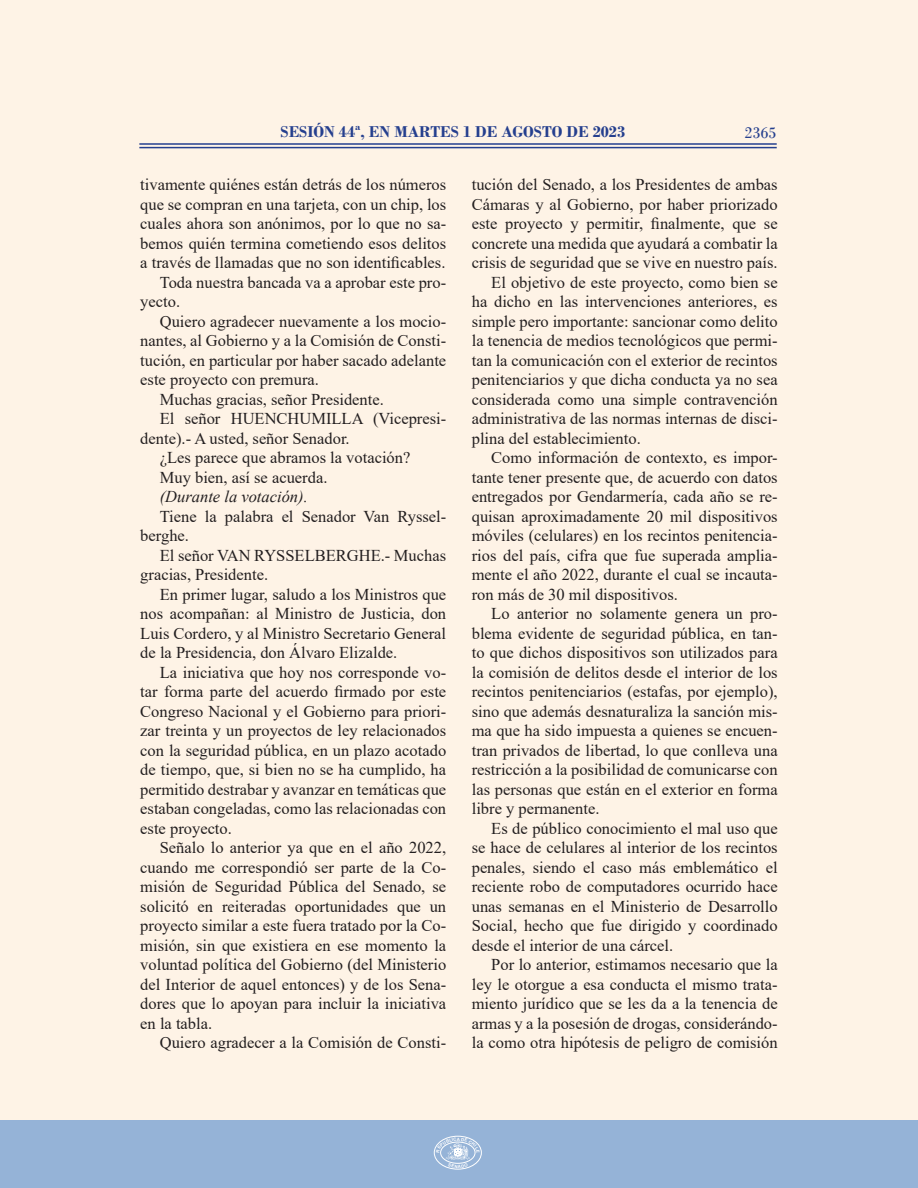
<style>
.page{position:relative;width:918px;height:1188px;background:#fff}
.page>*{position:absolute;margin:0;border:0;box-sizing:border-box;transform-origin:0 0}
.Párrafo_Texto_Sesión{font:16.5px/19.5px "Times New Roman";color:#231f20;text-align:justify}
.t1{font:700 16.5px "Bodoni";color:#253f8e}
.Párrafo_Texto_Sesión-2{font:italic 16.5px "Times New Roman";color:#231f20}
.t2{font:16.5px "Bodoni";color:#253f8e}
.t3{font:700 4.5px "Arial";color:#fff}
</style>
<div class="page">
<hr style="left:139px;top:147px;width:638px;height:1px;background:#253f8e">
<hr style="left:139px;top:143px;width:638px;height:2px;background:#253f8e">
<div style="left:0;top:1120px;width:918px;height:68px;background:#95b3d7"></div>
<div style="left:434px;top:1136px;width:48px;height:33px;border:1px solid #fff;border-radius:50%"></div>
<svg style="left:436px;top:1137px;width:44px;height:31px"></svg>
<p class="t1" style="left:281px;top:122px;width:346px">SESIÓN 44ª, EN MARTES 1 DE AGOSTO DE 2023</p>
<p class="t2" style="left:744px;top:123px;width:34px">2365</p>
<p class="Párrafo_Texto_Sesión" style="left:140px;top:174px;width:307px">tivamente quiénes están detrás de los números que se compran en una tarjeta, con un chip, los cuales ahora son anónimos, por lo que no sa&shy;bemos quién termina cometiendo esos delitos a través de llamadas que no son identificables.</p>
<p class="Párrafo_Texto_Sesión" style="left:140px;top:272px;width:307px;text-indent:20px">Toda nuestra bancada va a aprobar este pro&shy;yecto.</p>
<p class="Párrafo_Texto_Sesión" style="left:140px;top:311px;width:307px;text-indent:20px">Quiero agradecer nuevamente a los mocio&shy;nantes, al Gobierno y a la Comisión de Consti&shy;tución, en particular por haber sacado adelante este proyecto con premura.</p>
<p class="Párrafo_Texto_Sesión" style="left:160px;top:389px;width:226px">Muchas gracias, señor Presidente.</p>
<p class="Párrafo_Texto_Sesión" style="left:140px;top:408px;width:307px;text-indent:20px">El señor HUENCHUMILLA (Vicepresi&shy;dente).- A usted, señor Senador.</p>
<p class="Párrafo_Texto_Sesión" style="left:160px;top:447px;width:252px">¿Les parece que abramos la votación?</p>
<p class="Párrafo_Texto_Sesión" style="left:160px;top:467px;width:169px">Muy bien, así se acuerda.</p>
<p class="Párrafo_Texto_Sesión-2" style="left:160px;top:485px;width:150px">(Durante la votación).</p>
<p class="Párrafo_Texto_Sesión" style="left:140px;top:506px;width:307px;text-indent:20px">Tiene la palabra el Senador Van Ryssel&shy;berghe.</p>
<p class="Párrafo_Texto_Sesión" style="left:140px;top:545px;width:307px;text-indent:20px">El señor VAN RYSSELBERGHE.- Muchas gracias, Presidente.</p>
<p class="Párrafo_Texto_Sesión" style="left:140px;top:584px;width:307px;text-indent:20px">En primer lugar, saludo a los Ministros que nos acompañan: al Ministro de Justicia, don Luis Cordero, y al Ministro Secretario General de la Presidencia, don Álvaro Elizalde.</p>
<p class="Párrafo_Texto_Sesión" style="left:140px;top:662px;width:307px;text-indent:20px">La iniciativa que hoy nos corresponde vo&shy;tar forma parte del acuerdo firmado por este Congreso Nacional y el Gobierno para priori&shy;zar treinta y un proyectos de ley relacionados con la seguridad pública, en un plazo acotado de tiempo, que, si bien no se ha cumplido, ha permitido destrabar y avanzar en temáticas que estaban congeladas, como las relacionadas con este proyecto.</p>
<p class="Párrafo_Texto_Sesión" style="left:140px;top:837px;width:307px;text-indent:20px">Señalo lo anterior ya que en el año 2022, cuando me correspondió ser parte de la Co&shy;misión de Seguridad Pública del Senado, se solicitó en reiteradas oportunidades que un proyecto similar a este fuera tratado por la Co&shy;misión, sin que existiera en ese momento la voluntad política del Gobierno (del Ministerio del Interior de aquel entonces) y de los Sena&shy;dores que lo apoyan para incluir la iniciativa en la tabla.</p>
<p class="Párrafo_Texto_Sesión" style="left:160px;top:1032px;width:288px">Quiero agradecer a la Comisión de Consti-</p>
<p class="Párrafo_Texto_Sesión" style="left:472px;top:174px;width:307px">tución del Senado, a los Presidentes de ambas Cámaras y al Gobierno, por haber priorizado este proyecto y permitir, finalmente, que se concrete una medida que ayudará a combatir la crisis de seguridad que se vive en nuestro país.</p>
<p class="Párrafo_Texto_Sesión" style="left:472px;top:272px;width:307px;text-indent:20px">El objetivo de este proyecto, como bien se ha dicho en las intervenciones anteriores, es simple pero importante: sancionar como delito la tenencia de medios tecnológicos que permi&shy;tan la comunicación con el exterior de recintos penitenciarios y que dicha conducta ya no sea considerada como una simple contravención administrativa de las normas internas de disci&shy;plina del establecimiento.</p>
<p class="Párrafo_Texto_Sesión" style="left:472px;top:447px;width:307px;text-indent:20px">Como información de contexto, es impor&shy;tante tener presente que, de acuerdo con datos entregados por Gendarmería, cada año se re&shy;quisan aproximadamente 20 mil dispositivos móviles (celulares) en los recintos penitencia&shy;rios del país, cifra que fue superada amplia&shy;mente el año 2022, durante el cual se incauta&shy;ron más de 30 mil dispositivos.</p>
<p class="Párrafo_Texto_Sesión" style="left:472px;top:603px;width:307px;text-indent:20px">Lo anterior no solamente genera un pro&shy;blema evidente de seguridad pública, en tan&shy;to que dichos dispositivos son utilizados para la comisión de delitos desde el interior de los recintos penitenciarios (estafas, por ejemplo), sino que además desnaturaliza la sanción mis&shy;ma que ha sido impuesta a quienes se encuen&shy;tran privados de libertad, lo que conlleva una restricción a la posibilidad de comunicarse con las personas que están en el exterior en forma libre y permanente.</p>
<p class="Párrafo_Texto_Sesión" style="left:472px;top:818px;width:307px;text-indent:20px">Es de público conocimiento el mal uso que se hace de celulares al interior de los recintos penales, siendo el caso más emblemático el reciente robo de computadores ocurrido hace unas semanas en el Ministerio de Desarrollo Social, hecho que fue dirigido y coordinado desde el interior de una cárcel.</p>
<p class="Párrafo_Texto_Sesión" style="left:472px;top:954px;width:307px;text-indent:20px">Por lo anterior, estimamos necesario que la ley le otorgue a esa conducta el mismo trata&shy;miento jurídico que se les da a la tenencia de armas y a la posesión de drogas, considerándo&shy;la como otra hipótesis de peligro de comisión</p>
<p class="t3" style="left:457px;top:1136px;width:5px">A</p>
</div>
